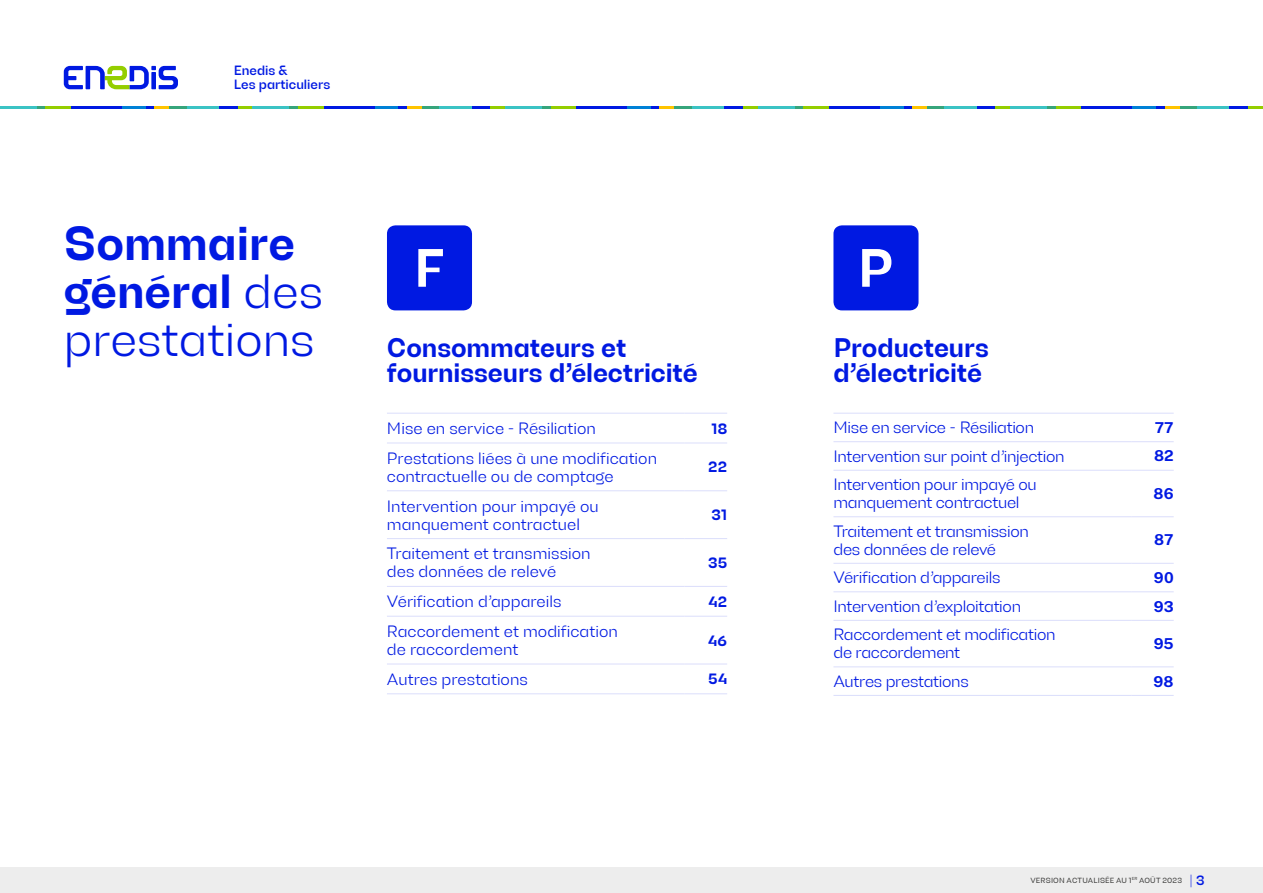
<style>
.page{position:relative;width:1263px;height:893px;background:#fff}
.page>*{position:absolute;margin:0;border:0;box-sizing:border-box;transform-origin:0 0}
.t1{font:700 54px "Enedis";color:#fff}
.t2{font:700 48px "Enedis";color:#0019e2}
.t3{font:300 48px "Enedis";color:#0019e2}
.t4{font:700 27px "Enedis";letter-spacing:-.005em;color:#0019e2}
.t5{font:300 16.5px/18px "Enedis";letter-spacing:-.01em;color:#0019e2}
.t6{font:700 15px "Public Sans";letter-spacing:.005em;color:#0019e2}
.t7{font:700 15px "Enedis";letter-spacing:.015em;color:#0019e2}
.t8{font:500 13.5px/14.1px "Enedis";color:#0019e2}
.t9{font:7.5px "Enedis";letter-spacing:.025em;color:#3c3c3b}
.s1{font-weight:300}
.s2{font-weight:100;font-size:13.5px;color:#0019e2}
.s3{font-weight:500;font-size:13.5px;color:#0019e2}
</style>
<div class="page">
<svg style="left:64px;top:66px;width:114px;height:23px"></svg>
<svg style="left:37px;top:106px;width:8px;height:3px"></svg>
<hr style="left:45px;top:106px;width:26px;height:3px;background:#94ce00">
<hr style="left:169px;top:106px;width:18px;height:3px;background:#36a57b">
<svg style="left:146px;top:106px;width:8px;height:3px"></svg>
<hr style="left:154px;top:106px;width:15px;height:3px;background:#ffc400">
<hr style="left:122px;top:106px;width:24px;height:3px;background:#0081d6">
<hr style="left:187px;top:106px;width:32px;height:3px;background:#3bc3c4">
<hr style="left:219px;top:106px;width:19px;height:3px;background:#0019e2">
<hr style="left:238px;top:106px;width:15px;height:3px;background:#94ce00">
<hr style="left:71px;top:106px;width:51px;height:3px;background:#0019e2">
<hr style="left:0;top:106px;width:37px;height:3px;background:#3bc3c4">
<svg style="left:289px;top:106px;width:9px;height:3px"></svg>
<hr style="left:298px;top:106px;width:26px;height:3px;background:#94ce00">
<hr style="left:422px;top:106px;width:17px;height:3px;background:#36a57b">
<svg style="left:398px;top:106px;width:9px;height:3px"></svg>
<hr style="left:407px;top:106px;width:15px;height:3px;background:#ffc400">
<hr style="left:374px;top:106px;width:24px;height:3px;background:#0081d6">
<hr style="left:439px;top:106px;width:33px;height:3px;background:#3bc3c4">
<hr style="left:472px;top:106px;width:18px;height:3px;background:#0019e2">
<hr style="left:490px;top:106px;width:15px;height:3px;background:#94ce00">
<hr style="left:324px;top:106px;width:50px;height:3px;background:#0019e2">
<hr style="left:253px;top:106px;width:36px;height:3px;background:#3bc3c4">
<svg style="left:542px;top:106px;width:9px;height:3px"></svg>
<hr style="left:551px;top:106px;width:25px;height:3px;background:#94ce00">
<hr style="left:674px;top:106px;width:18px;height:3px;background:#36a57b">
<svg style="left:651px;top:106px;width:8px;height:3px"></svg>
<hr style="left:659px;top:106px;width:15px;height:3px;background:#ffc400">
<hr style="left:627px;top:106px;width:24px;height:3px;background:#0081d6">
<hr style="left:692px;top:106px;width:32px;height:3px;background:#3bc3c4">
<hr style="left:724px;top:106px;width:19px;height:3px;background:#0019e2">
<hr style="left:743px;top:106px;width:15px;height:3px;background:#94ce00">
<hr style="left:576px;top:106px;width:51px;height:3px;background:#0019e2">
<hr style="left:505px;top:106px;width:37px;height:3px;background:#3bc3c4">
<svg style="left:794px;top:106px;width:9px;height:3px"></svg>
<hr style="left:803px;top:106px;width:26px;height:3px;background:#94ce00">
<hr style="left:927px;top:106px;width:18px;height:3px;background:#36a57b">
<svg style="left:903px;top:106px;width:9px;height:3px"></svg>
<hr style="left:912px;top:106px;width:15px;height:3px;background:#ffc400">
<hr style="left:880px;top:106px;width:23px;height:3px;background:#0081d6">
<hr style="left:945px;top:106px;width:32px;height:3px;background:#3bc3c4">
<hr style="left:977px;top:106px;width:18px;height:3px;background:#0019e2">
<hr style="left:995px;top:106px;width:15px;height:3px;background:#94ce00">
<hr style="left:829px;top:106px;width:51px;height:3px;background:#0019e2">
<hr style="left:758px;top:106px;width:36px;height:3px;background:#3bc3c4">
<svg style="left:1047px;top:106px;width:9px;height:3px"></svg>
<hr style="left:1056px;top:106px;width:25px;height:3px;background:#94ce00">
<hr style="left:1179px;top:106px;width:18px;height:3px;background:#36a57b">
<svg style="left:1156px;top:106px;width:9px;height:3px"></svg>
<hr style="left:1165px;top:106px;width:14px;height:3px;background:#ffc400">
<hr style="left:1132px;top:106px;width:24px;height:3px;background:#0081d6">
<hr style="left:1197px;top:106px;width:32px;height:3px;background:#3bc3c4">
<hr style="left:1229px;top:106px;width:19px;height:3px;background:#0019e2">
<hr style="left:1248px;top:106px;width:15px;height:3px;background:#94ce00">
<hr style="left:1081px;top:106px;width:51px;height:3px;background:#0019e2">
<hr style="left:1010px;top:106px;width:37px;height:3px;background:#3bc3c4">
<div style="left:0;top:867px;width:1263px;height:26px;background:#ededed"></div>
<hr style="left:387px;top:413px;width:298px;height:1px;background:#dbdefb">
<hr style="left:685px;top:413px;width:42px;height:1px;background:#dbdefb">
<hr style="left:387px;top:443px;width:298px;height:1px;background:#dbdefb">
<hr style="left:685px;top:443px;width:42px;height:1px;background:#dbdefb">
<hr style="left:387px;top:490px;width:298px;height:1px;background:#dbdefb">
<hr style="left:685px;top:490px;width:42px;height:1px;background:#dbdefb">
<hr style="left:387px;top:538px;width:298px;height:1px;background:#dbdefb">
<hr style="left:685px;top:538px;width:42px;height:1px;background:#dbdefb">
<hr style="left:387px;top:586px;width:298px;height:1px;background:#dbdefb">
<hr style="left:685px;top:586px;width:42px;height:1px;background:#dbdefb">
<hr style="left:387px;top:616px;width:298px;height:1px;background:#dbdefb">
<hr style="left:685px;top:616px;width:42px;height:1px;background:#dbdefb">
<hr style="left:387px;top:664px;width:298px;height:1px;background:#dbdefb">
<hr style="left:685px;top:664px;width:42px;height:1px;background:#dbdefb">
<hr style="left:387px;top:693px;width:298px;height:1px;background:#dbdefb">
<hr style="left:685px;top:693px;width:42px;height:1px;background:#dbdefb">
<hr style="left:833px;top:413px;width:298px;height:1px;background:#dbdefb">
<hr style="left:1131px;top:413px;width:43px;height:1px;background:#dbdefb">
<hr style="left:833px;top:441px;width:298px;height:1px;background:#dbdefb">
<hr style="left:1131px;top:441px;width:43px;height:1px;background:#dbdefb">
<hr style="left:833px;top:470px;width:298px;height:1px;background:#dbdefb">
<hr style="left:1131px;top:470px;width:43px;height:1px;background:#dbdefb">
<hr style="left:833px;top:516px;width:298px;height:1px;background:#dbdefb">
<hr style="left:1131px;top:516px;width:43px;height:1px;background:#dbdefb">
<hr style="left:833px;top:563px;width:298px;height:1px;background:#dbdefb">
<hr style="left:1131px;top:563px;width:43px;height:1px;background:#dbdefb">
<hr style="left:833px;top:591px;width:298px;height:1px;background:#dbdefb">
<hr style="left:1131px;top:591px;width:43px;height:1px;background:#dbdefb">
<hr style="left:833px;top:620px;width:298px;height:1px;background:#dbdefb">
<hr style="left:1131px;top:620px;width:43px;height:1px;background:#dbdefb">
<hr style="left:833px;top:666px;width:298px;height:1px;background:#dbdefb">
<hr style="left:1131px;top:666px;width:43px;height:1px;background:#dbdefb">
<hr style="left:833px;top:695px;width:298px;height:1px;background:#dbdefb">
<hr style="left:1131px;top:695px;width:43px;height:1px;background:#dbdefb">
<div style="left:387px;top:225px;width:85px;height:85px;background:#0019e2;border-radius:9px"></div>
<div style="left:833px;top:225px;width:85px;height:85px;background:#0019e2;border-radius:9px"></div>
<p class="t8" style="left:234px;top:64px;width:98px">Enedis &amp;<br>Les particuliers</p>
<p class="t2" style="left:64px;top:216px;width:233px">Sommaire</p>
<p class="t2" style="left:64px;top:264px;width:261px">général <span class="s1">des</span></p>
<p class="t3" style="left:64px;top:312px;width:252px">prestations</p>
<p class="t1" style="left:414px;top:237px;width:32px">F</p>
<p class="t1" style="left:857px;top:237px;width:38px">P</p>
<p class="t4" style="left:387px;top:332px;width:241px">Consommateurs et</p>
<p class="t4" style="left:387px;top:357px;width:312px">fournisseurs d’électricité</p>
<p class="t5" style="left:387px;top:419px;width:210px">Mise en service - Résiliation</p>
<p class="t7" style="left:711px;top:420px;width:17px">18</p>
<p class="t5" style="left:387px;top:449px;width:272px">Prestations liées à une modification contractuelle ou de comptage</p>
<p class="t7" style="left:708px;top:459px;width:20px">22</p>
<p class="t5" style="left:387px;top:497px;width:213px">Intervention pour impayé ou manquement contractuel</p>
<p class="t7" style="left:711px;top:506px;width:17px">31</p>
<p class="t5" style="left:387px;top:545px;width:205px">Traitement et transmission</p>
<p class="t5" style="left:387px;top:563px;width:171px">des données de relevé</p>
<p class="t7" style="left:708px;top:554px;width:21px">35</p>
<p class="t5" style="left:387px;top:593px;width:176px">Vérification d’appareils</p>
<p class="t7" style="left:708px;top:593px;width:20px">42</p>
<p class="t5" style="left:387px;top:622px;width:232px">Raccordement et modification</p>
<p class="t5" style="left:387px;top:640px;width:133px">de raccordement</p>
<p class="t7" style="left:708px;top:632px;width:20px">46</p>
<p class="t5" style="left:387px;top:670px;width:142px">Autres prestations</p>
<p class="t7" style="left:708px;top:671px;width:21px">54</p>
<p class="t4" style="left:833px;top:332px;width:157px">Producteurs</p>
<p class="t4" style="left:833px;top:357px;width:150px">d’électricité</p>
<p class="t5" style="left:833px;top:418px;width:202px">Mise en service - Résiliation</p>
<p class="t6" style="left:1155px;top:417px;width:20px">77</p>
<p class="t5" style="left:833px;top:447px;width:233px">Intervention sur point d’injection</p>
<p class="t6" style="left:1154px;top:445px;width:21px">82</p>
<p class="t5" style="left:833px;top:476px;width:205px">Intervention pour impayé ou manquement contractuel</p>
<p class="t6" style="left:1153px;top:483px;width:22px">86</p>
<p class="t5" style="left:833px;top:522px;width:197px">Traitement et transmission</p>
<p class="t5" style="left:833px;top:540px;width:164px">des données de relevé</p>
<p class="t6" style="left:1154px;top:529px;width:21px">87</p>
<p class="t5" style="left:833px;top:569px;width:168px">Vérification d’appareils</p>
<p class="t6" style="left:1154px;top:567px;width:21px">90</p>
<p class="t5" style="left:833px;top:597px;width:189px">Intervention d’exploitation</p>
<p class="t6" style="left:1154px;top:595px;width:21px">93</p>
<p class="t5" style="left:833px;top:626px;width:224px">Raccordement et modification</p>
<p class="t5" style="left:833px;top:644px;width:128px">de raccordement</p>
<p class="t6" style="left:1154px;top:633px;width:21px">95</p>
<p class="t5" style="left:833px;top:672px;width:137px">Autres prestations</p>
<p class="t6" style="left:1153px;top:670px;width:22px">98</p>
<p class="t9" style="left:1030px;top:876px;width:176px">VERSION ACTUALISÉE AU 1<sup>ER</sup> AOÛT 2023 <span class="s2">|</span> <span class="s3">3</span></p>
</div>
